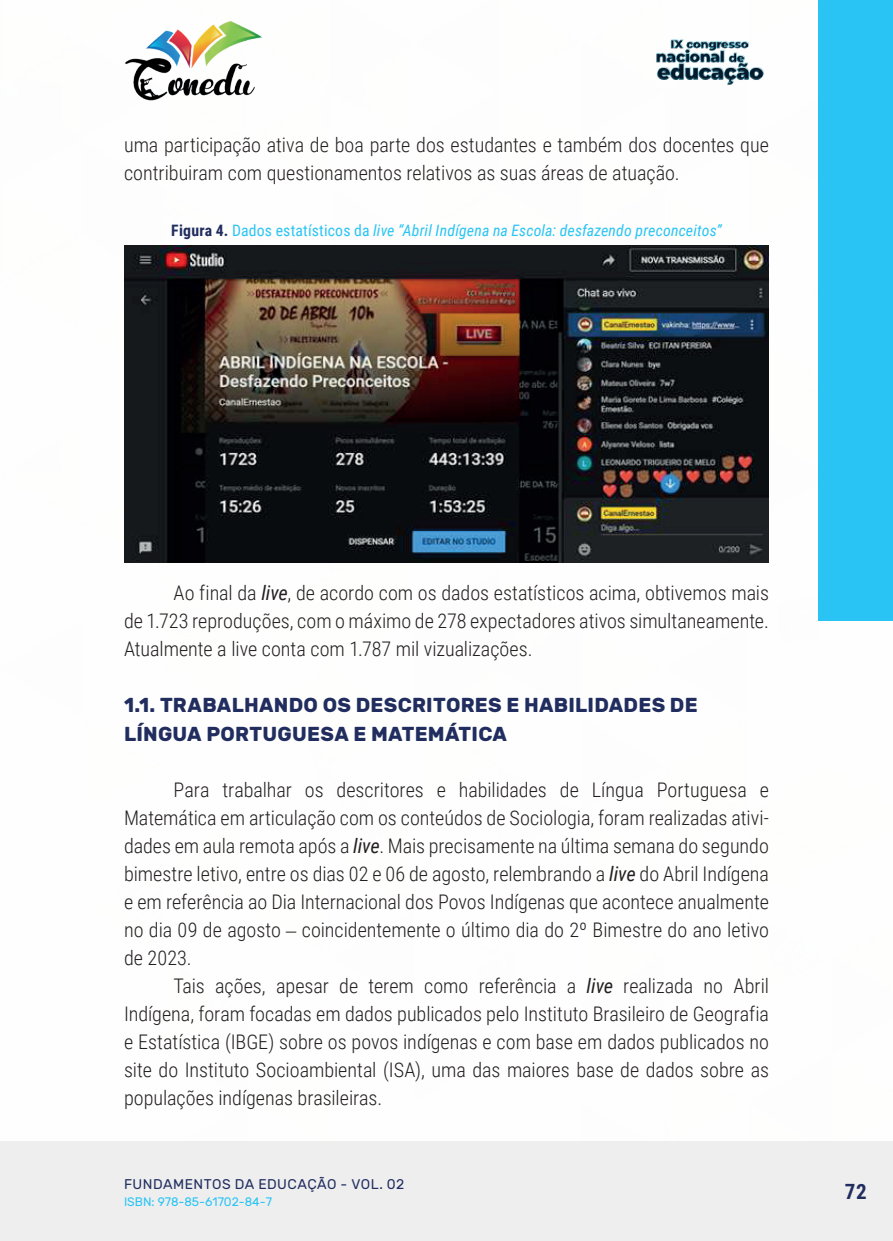
<style>
.page{position:relative;width:893px;height:1241px;background:#fff}
.page>*{position:absolute;margin:0;border:0;box-sizing:border-box;transform-origin:0 0}
.t1{font:700 21px "Roboto Condensed";color:#202d5e}
._9_CORPO{font:300 20.12px/28px "Roboto Condensed";color:#231f20;text-align:justify}
._11_SUBTITULO_2{font:700 20.12px/28px "Rubik";letter-spacing:.015em;color:#202d5e}
._14_LEGENDAS{font:italic 15.75px "Roboto Condensed";letter-spacing:.01em;color:#29c4f3}
.t2{font:14px "Rubik";letter-spacing:.03em;color:#202d5e}
.t3{font:12.25px "Rubik";color:#29c4f3}
.s1{font-weight:700;font-style:normal;color:#202d5e}
.s2{font-style:normal}
.s3{font-weight:400;font-style:italic}
.s4{font-family:"Times New Roman";font-weight:400}
</style>
<div class="page">
<div style="left:0;top:1141px;width:893px;height:99px;background:#eeeeef"></div>
<div style="left:819px;top:0;width:74px;height:620px;background:#29c4f3"></div>
<img style="left:125px;top:20px;width:137px;height:81px">
<img style="left:656px;top:39px;width:108px;height:46px">
<img style="left:124px;top:245px;width:645px;height:317px">
<p class="_9_CORPO" style="left:124px;top:130px;width:646px">uma participação ativa de boa parte dos estudantes e também dos docentes que contribuiram com questionamentos relativos as suas áreas de atuação.</p>
<p class="_14_LEGENDAS" style="left:171px;top:219px;width:552px"><span class="s1">Figura 4.</span> <span class="s2">Dados estatísticos da</span> live “Abril Indígena na Escola: desfazendo preconceitos”</p>
<p class="_9_CORPO" style="left:124px;top:578px;width:646px;text-indent:50px">Ao final da <span class="s3">live</span>, de acordo com os dados estatísticos acima, obtivemos mais de 1.723 reproduções, com o máximo de 278 expectadores ativos simultaneamente.<br>Atualmente a live conta com 1.787 mil vizualizações.</p>
<p class="_11_SUBTITULO_2" style="left:124px;top:692px;width:575px">1.1. TRABALHANDO OS DESCRITORES E HABILIDADES DE<br>LÍNGUA PORTUGUESA E MATEMÁTICA</p>
<p class="_9_CORPO" style="left:124px;top:774px;width:646px;text-indent:50px">Para trabalhar os descritores e habilidades de Língua Portuguesa e Matemática em articulação com os conteúdos de Sociologia, foram realizadas ativi&shy;dades em aula remota após a <span class="s3">live</span>. Mais precisamente na última semana do segundo bimestre letivo, entre os dias 02 e 06 de agosto, relembrando a <span class="s3">live</span> do Abril Indígena e em referência ao Dia Internacional dos Povos Indígenas que acontece anualmente no dia 09 de agosto <span class="s4">‒</span> coincidentemente o último dia do 2º Bimestre do ano letivo de 2023.</p>
<p class="_9_CORPO" style="left:124px;top:970px;width:646px;text-indent:50px">Tais ações, apesar de terem como referência a <span class="s3">live</span> realizada no Abril Indígena, foram focadas em dados publicados pelo Instituto Brasileiro de Geografia e Estatística (IBGE) sobre os povos indígenas e com base em dados publicados no site do Instituto Socioambiental (ISA), uma das maiores base de dados sobre as populações indígenas brasileiras.</p>
<p class="t2" style="left:124px;top:1175px;width:282px">FUNDAMENTOS DA EDUCAÇÃO - VOL. 02</p>
<p class="t3" style="left:124px;top:1194px;width:149px">ISBN: 978-85-61702-84-7</p>
<p class="t1" style="left:845px;top:1176px;width:23px">72</p>
</div>
